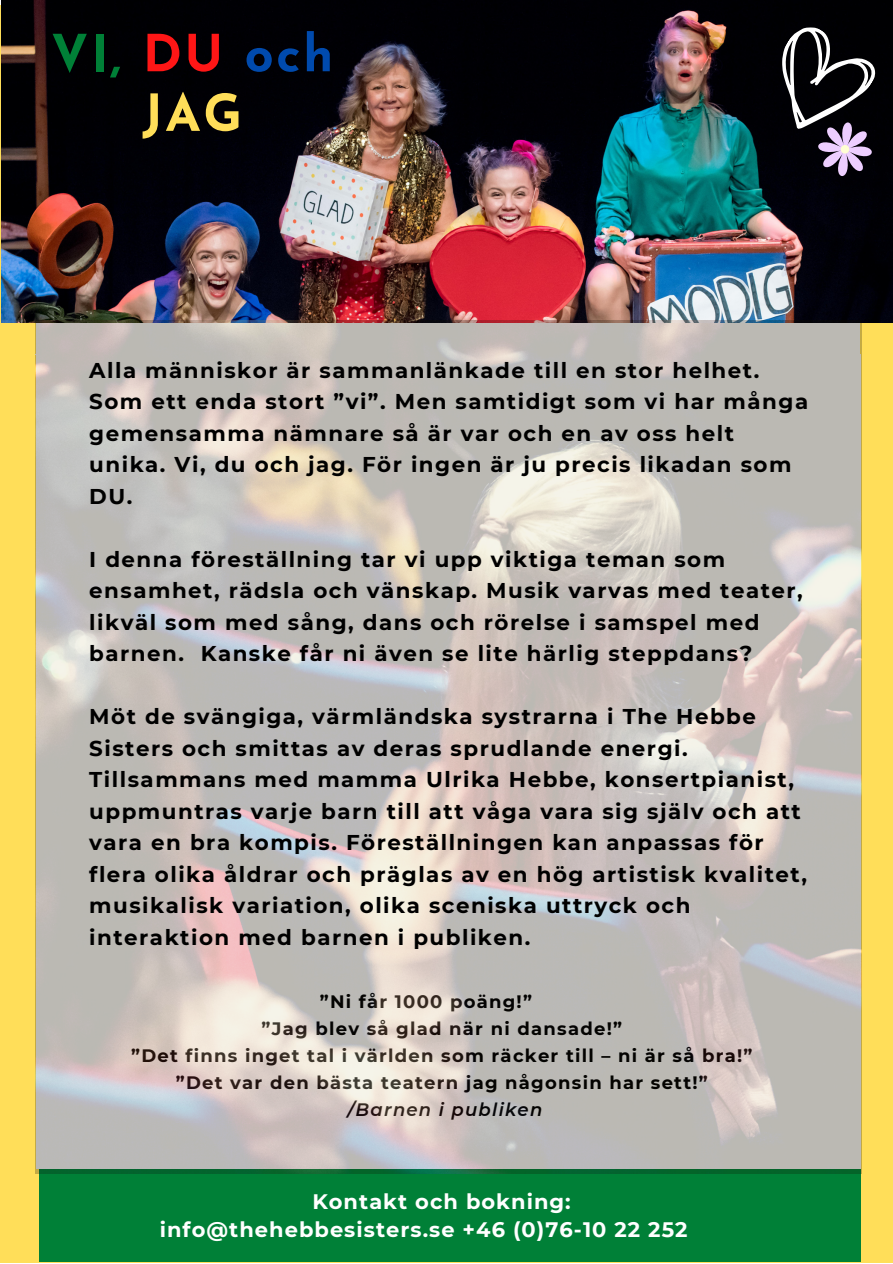
<style>
.page{position:relative;width:893px;height:1264px;background:#fff}
.page>*{position:absolute;margin:0;border:0;box-sizing:border-box;transform-origin:0 0}
.t1{font:700 50.85px/59.6px "Josefin Sans";letter-spacing:.05em;color:#008037;text-align:center}
.t2{font:700 21.45px/31.5px "Montserrat";letter-spacing:.07em;color:#000}
.t3{font:700 21px/28px "Montserrat";letter-spacing:.05em;color:#fff}
.t4{font:700 18px "Montserrat";letter-spacing:.07em;color:#000}
.t5{font:italic 600 18px "Montserrat";letter-spacing:.07em;color:#000}
.s1{color:#ff1616}
.s2{color:#004aad}
.s3{color:#ffde59}
</style>
<div class="page">
<div style="left:0;top:6px;width:892px;height:1256px;background:#ffde59"></div>
<img style="left:1px;top:0;width:891px;height:322px">
<svg style="left:751px;top:18px;width:130px;height:168px;background:#25262c"></svg>
<div style="left:39px;top:1169px;width:821px;height:92px;background:#008037"></div>
<img style="left:36px;top:320px;width:825px;height:852px">
<h1 class="t1" style="left:51px;top:29px;width:284px">VI, <span class="s1">DU</span> <span class="s2">och<br></span><span class="s3">JAG</span></h1>
<p class="t2" style="left:89px;top:354px;width:720px">Alla mä nniskor ä r sammanlä nkade till en stor helhet.<br>Som ett enda stort ”vi”. Men samtidigt som vi har må nga gemensamma nä mnare så ä r var och en av oss helt unika. Vi, du och jag. För ingen ä r ju precis likadan som DU.</p>
<p class="t2" style="left:89px;top:543px;width:715px">I denna förestä llning tar vi upp viktiga teman som ensamhet, rädsla och vä nskap. Musik varvas med teater, likvä l som med så ng, dans och rörelse i samspel med barnen. Kanske få r ni även se lite hä rlig steppdans?</p>
<p class="t2" style="left:89px;top:700px;width:719px">Möt de svä ngiga, vä rmlä ndska systrarna i The Hebbe Sisters och smittas av deras sprudlande energi.<br>Tillsammans med mamma Ulrika Hebbe, konsertpianist, uppmuntras varje barn till att våga vara sig sjä lv och att vara en bra kompis. Förestä llningen kan anpassas för flera olika å ldrar och präglas av en hög artistisk kvalitet, musikalisk variation, olika sceniska uttryck och interaktion med barnen i publiken.</p>
<p class="t4" style="left:320px;top:990px;width:214px">”Ni får 1000 poäng!”</p>
<p class="t4" style="left:261px;top:1017px;width:362px">”Jag blev så glad nä r ni dansade!”</p>
<p class="t4" style="left:131px;top:1044px;width:623px">”Det finns inget tal i vä rlden som räcker till – ni ä r så bra!”</p>
<p class="t4" style="left:176px;top:1071px;width:533px">”Det var den bästa teatern jag någonsin har sett!”</p>
<p class="t5" style="left:347px;top:1098px;width:196px">/Barnen i publiken</p>
<p class="t3" style="left:160px;top:1187px;width:529px;text-indent:152px">Kontakt och bokning: info@thehebbesisters.se +46 (0)76-10 22 252</p>
</div>
